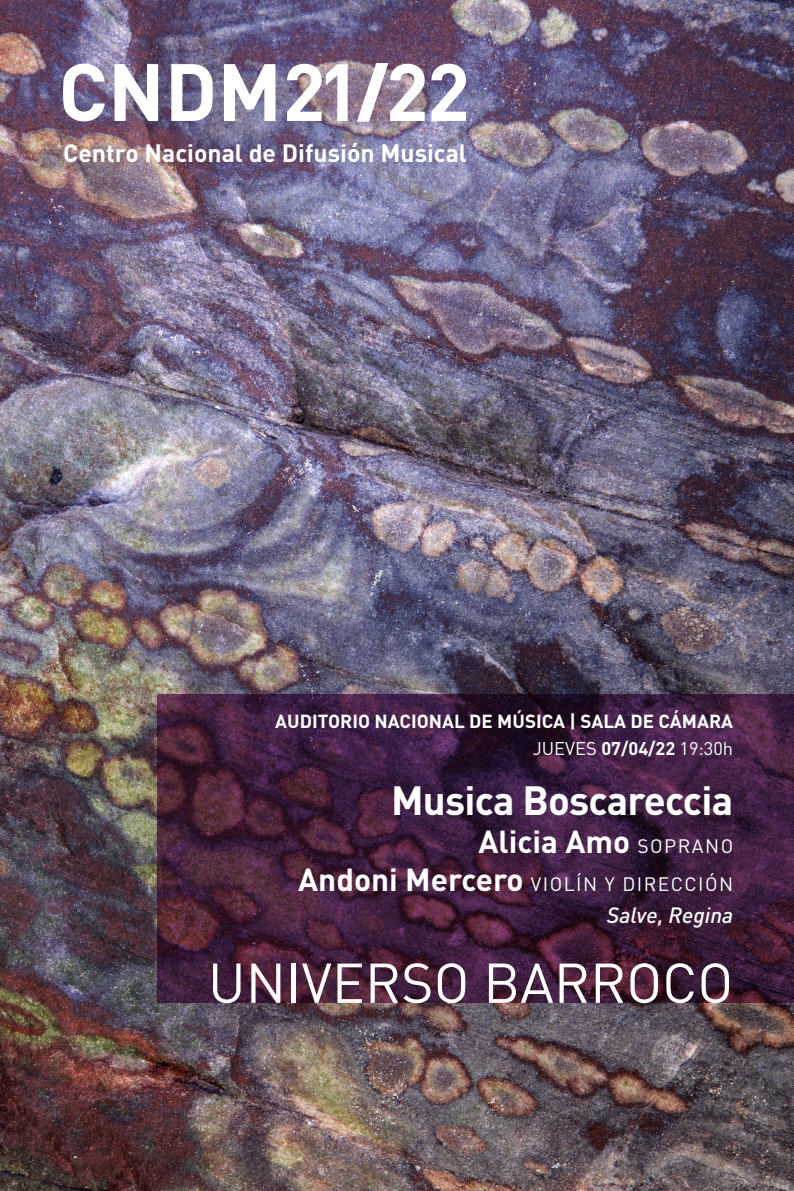
<style>
.page{position:relative;width:794px;height:1191px;background:#fff}
.page>*{position:absolute;margin:0;border:0;box-sizing:border-box;transform-origin:0 0}
.t1{font:55.12px "DIN";color:#fff}
.t2{font:700 40.25px "DIN";letter-spacing:-.02em;color:#fff}
.t3{font:700 31.5px "DIN";color:#fff}
.t4{font:700 24.68px "DIN";color:#fff}
.t5{font:italic 500 21.88px "DIN";color:#fff}
.t6{font:19.25px "DIN";letter-spacing:.075em;color:#fff}
.t7{font:700 18.72px "DIN";color:#fff}
.t8{font:18.2px "DIN";color:#fff}
.s1{font-weight:700}
.s2{font-weight:400;font-size:19.25px}
.s3{font-weight:700;font-size:31.5px}
</style>
<div class="page">
<img style="left:0;top:0;width:794px;height:1191px">
<img style="left:287px;top:63px;width:179px;height:59px">
<svg style="left:63px;top:64px;width:42px;height:57px"></svg>
<svg style="left:115px;top:64px;width:43px;height:57px"></svg>
<svg style="left:171px;top:64px;width:42px;height:57px"></svg>
<svg style="left:224px;top:64px;width:51px;height:57px"></svg>
<svg style="left:158px;top:694px;width:636px;height:309px;background:#3f1d39"></svg>
<h3 class="t4" style="left:63px;top:137px;width:405px">Centro Nacional de Difusión Musical</h3>
<p class="t7" style="left:275px;top:709px;width:459px">AUDITORIO NACIONAL DE MÚSICA | SALA DE CÁMARA</p>
<p class="t8" style="left:533px;top:737px;width:202px">JUEVES <span class="s1">07/04/22</span> 19:30h</p>
<h2 class="t2" style="left:391px;top:774px;width:343px">Musica Boscareccia</h2>
<h3 class="t3" style="left:478px;top:821px;width:256px">Alicia Amo <span class="s2">SOPRANO</span></h3>
<p class="t6" style="left:298px;top:872px;width:436px"><span class="s3">Andoni Mercero</span> VIOLÍN Y DIRECCIÓN</p>
<p class="t5" style="left:607px;top:900px;width:128px">Salve, Regina</p>
<h1 class="t1" style="left:208px;top:948px;width:527px">UNIVERSO BARROCO</h1>
</div>
